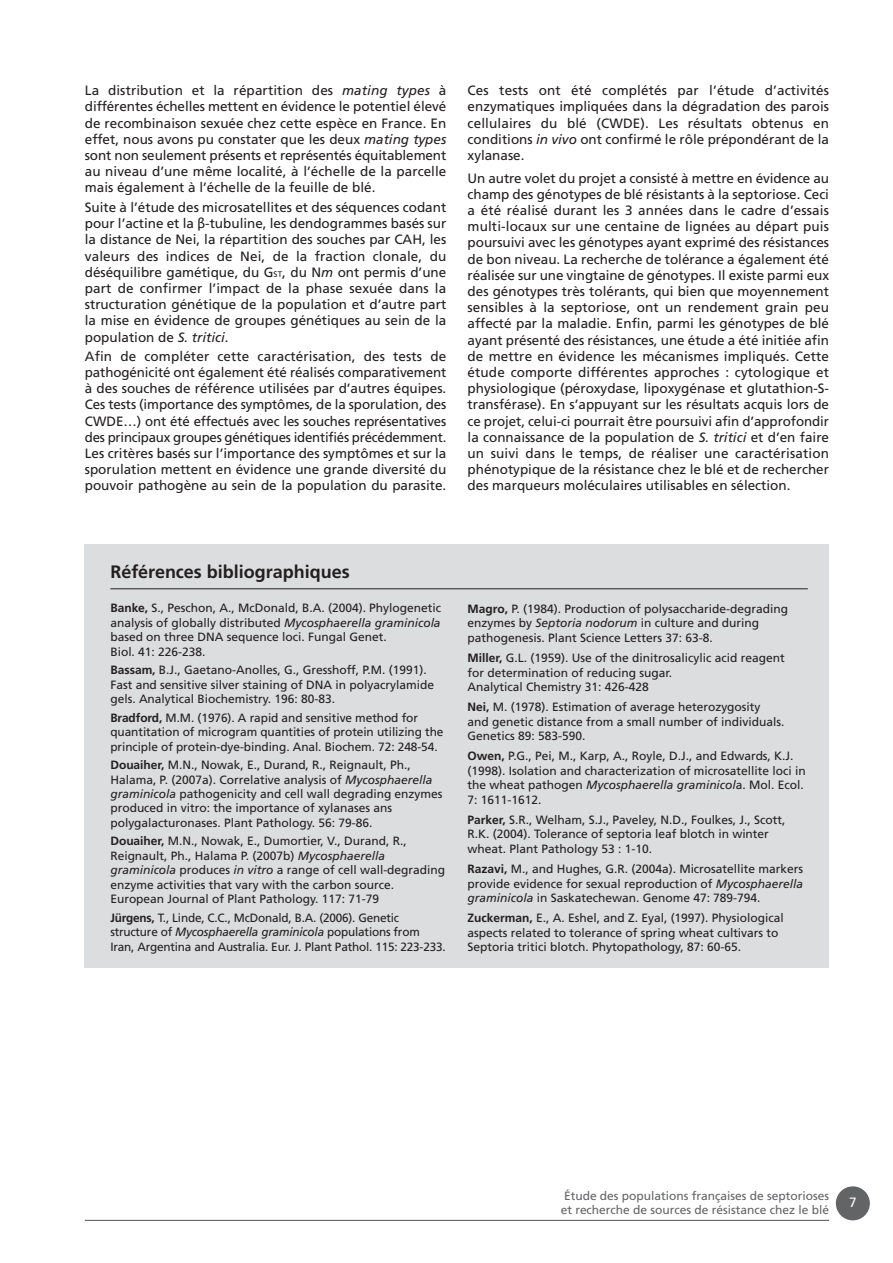
<style>
.page{position:relative;width:893px;height:1263px;background:#fff}
.page>*{position:absolute;margin:0;border:0;box-sizing:border-box;transform-origin:0 0}
.t1{font:700 18px "Frutiger";color:#231f20}
.t2{font:13.5px/16.2px "Frutiger";color:#231f20;text-align:justify}
.t3{font:13.5px "Frutiger";color:#fff}
.t4{font:12px/14.4px "Frutiger";color:#231f20}
.t5{font:12px/14.4px "Frutiger";color:#636466}
.s1{font-style:italic}
.s2{font-family:"Lucida Grande"}
.s3{font-size:8.1px}
.s4{font-weight:700}
</style>
<div class="page">
<div style="left:836px;top:1186px;width:34px;height:34px;background:#636466;border-radius:50%"></div>
<hr style="left:85px;top:1220px;width:744px;height:1px;background:#636466">
<div style="left:85px;top:544px;width:744px;height:424px;background:#dcddde"></div>
<hr style="left:110px;top:588px;width:698px;height:1px;background:#231f20">
<p class="t2" style="left:85px;top:84px;width:363px">La distribution et la répartition des <span class="s1">mating types</span> à différentes échelles mettent en évidence le potentiel élevé de recombinaison sexuée chez cette espèce en France. En effet, nous avons pu constater que les deux <span class="s1">mating types </span>sont non seulement présents et représentés équitablement au niveau d’une même localité, à l’échelle de la parcelle mais également à l’échelle de la feuille de blé.</p>
<p class="t2" style="left:85px;top:200px;width:363px">Suite à l’étude des microsatellites et des séquences codant pour l’actine et la <span class="s2">β</span>-tubuline, les dendogrammes basés sur la distance de Nei, la répartition des souches par CAH, les valeurs des indices de Nei, de la fraction clonale, du déséquilibre gamétique, du G<span class="s3">ST</span>, du N<span class="s1">m</span> ont permis d’une part de confirmer l’impact de la phase sexuée dans la structuration génétique de la population et d’autre part la mise en évidence de groupes génétiques au sein de la population de <span class="s1">S. tritici</span>.</p>
<p class="t2" style="left:85px;top:349px;width:363px">Afin de compléter cette caractérisation, des tests de pathogénicité ont également été réalisés comparativement à des souches de référence utilisées par d’autres équipes.<br>Ces tests (importance des symptômes, de la sporulation, des CWDE…) ont été effectués avec les souches représentatives des principaux groupes génétiques identifiés précédemment.<br>Les critères basés sur l’importance des symptômes et sur la sporulation mettent en évidence une grande diversité du pouvoir pathogène au sein de la population du parasite.</p>
<p class="t2" style="left:468px;top:84px;width:363px">Ces tests ont été complétés par l’étude d’activités enzymatiques impliquées dans la dégradation des parois cellulaires du blé (CWDE). Les résultats obtenus en conditions <span class="s1">in vivo</span> ont confirmé le rôle prépondérant de la xylanase.</p>
<p class="t2" style="left:468px;top:171px;width:363px">Un autre volet du projet a consisté à mettre en évidence au champ des génotypes de blé résistants à la septoriose. Ceci a été réalisé durant les 3 années dans le cadre d’essais multi-locaux sur une centaine de lignées au départ puis poursuivi avec les génotypes ayant exprimé des résistances de bon niveau. La recherche de tolérance a également été réalisée sur une vingtaine de génotypes. Il existe parmi eux des génotypes très tolérants, qui bien que moyennement sensibles à la septoriose, ont un rendement grain peu affecté par la maladie. Enfin, parmi les génotypes de blé ayant présenté des résistances, une étude a été initiée afin de mettre en évidence les mécanismes impliqués. Cette étude comporte différentes approches : cytologique et physiologique (péroxydase, lipoxygénase et glutathion-S&shy;transférase). En s’appuyant sur les résultats acquis lors de ce projet, celui-ci pourrait être poursuivi afin d’approfondir la connaissance de la population de <span class="s1">S. tritici</span> et d’en faire un suivi dans le temps, de réaliser une caractérisation phénotypique de la résistance chez le blé et de rechercher des marqueurs moléculaires utilisables en sélection.</p>
<h1 class="t1" style="left:110px;top:565px;width:241px">Références bibliographiques</h1>
<p class="t4" style="left:110px;top:602px;width:332px"><span class="s4">Banke,</span> S., Peschon, A., McDonald, B.A. (2004). Phylogenetic analysis of globally distributed <span class="s1">Mycosphaerella graminicola </span>based on three DNA sequence loci. Fungal Genet.<br>Biol. 41: 226-238.</p>
<p class="t4" style="left:110px;top:664px;width:325px"><span class="s4">Bassam,</span> B.J., Gaetano-Anolles, G., Gresshoff, P.M. (1991).<br>Fast and sensitive silver staining of DNA in polyacrylamide gels. Analytical Biochemistry. 196: 80-83.</p>
<p class="t4" style="left:110px;top:711px;width:335px"><span class="s4">Bradford,</span> M.M. (1976). A rapid and sensitive method for quantitation of microgram quantities of protein utilizing the principle of protein-dye-binding. Anal. Biochem. 72: 248-54.</p>
<p class="t4" style="left:110px;top:759px;width:334px"><span class="s4">Douaiher,</span> M.N., Nowak, E., Durand, R., Reignault, Ph., Halama, P. (2007a). Correlative analysis of <span class="s1">Mycosphaerella graminicola</span> pathogenicity and cell wall degrading enzymes produced in vitro: the importance of xylanases ans polygalacturonases. Plant Pathology. 56: 79-86.</p>
<p class="t4" style="left:110px;top:835px;width:336px"><span class="s4">Douaiher,</span> M.N., Nowak, E., Dumortier, V., Durand, R., Reignault, Ph., Halama P. (2007b) <span class="s1">Mycosphaerella graminicola</span> produces <span class="s1">in vitro</span> a range of cell wall-degrading enzyme activities that vary with the carbon source.<br>European Journal of Plant Pathology. 117: 71-79</p>
<p class="t4" style="left:110px;top:911px;width:337px"><span class="s4">Jürgens,</span> T., Linde, C.C., McDonald, B.A. (2006). Genetic structure of <span class="s1">Mycosphaerella graminicola</span> populations from<br>Iran, Argentina and Australia. Eur. J. Plant Pathol. 115: 223-233.</p>
<p class="t4" style="left:468px;top:603px;width:322px"><span class="s4">Magro,</span> P. (1984). Production of polysaccharide-degrading enzymes by <span class="s1">Septoria nodorum</span> in culture and during pathogenesis. Plant Science Letters 37: 63-8.</p>
<p class="t4" style="left:468px;top:652px;width:319px"><span class="s4">Miller,</span> G.L. (1959). Use of the dinitrosalicylic acid reagent for determination of reducing sugar.<br>Analytical Chemistry 31: 426-428</p>
<p class="t4" style="left:468px;top:701px;width:318px"><span class="s4">Nei,</span> M. (1978). Estimation of average heterozygosity and genetic distance from a small number of individuals.<br>Genetics 89: 583-590.</p>
<p class="t4" style="left:468px;top:750px;width:340px"><span class="s4">Owen,</span> P.G., Pei, M., Karp, A., Royle, D.J., and Edwards, K.J. (1998). Isolation and characterization of microsatellite loci in the wheat pathogen <span class="s1">Mycosphaerella graminicol</span>a. Mol. Ecol.<br>7: 1611-1612.</p>
<p class="t4" style="left:468px;top:814px;width:319px"><span class="s4">Parker,</span> S.R., Welham, S.J., Paveley, N.D., Foulkes, J., Scott,<br>R.K. (2004). Tolerance of septoria leaf blotch in winter wheat. Plant Pathology 53 : 1-10.</p>
<p class="t4" style="left:468px;top:863px;width:337px;text-align:justify"><span class="s4">Razavi,</span> M., and Hughes, G.R. (2004a). Microsatellite markers provide evidence for sexual reproduction of <span class="s1">Mycosphaerella graminicola</span> in Saskatechewan. Genome 47: 789-794.</p>
<p class="t4" style="left:468px;top:912px;width:318px"><span class="s4">Zuckerman,</span> E., A. Eshel, and Z. Eyal, (1997). Physiological aspects related to tolerance of spring wheat cultivars to<br>Septoria tritici blotch. Phytopathology, 87: 60-65.</p>
<p class="t5" style="left:561px;top:1189px;width:270px">Étude des populations françaises de septorioses et recherche de sources de résistance chez le blé</p>
<p class="t3" style="left:849px;top:1197px;width:9px">7</p>
</div>
